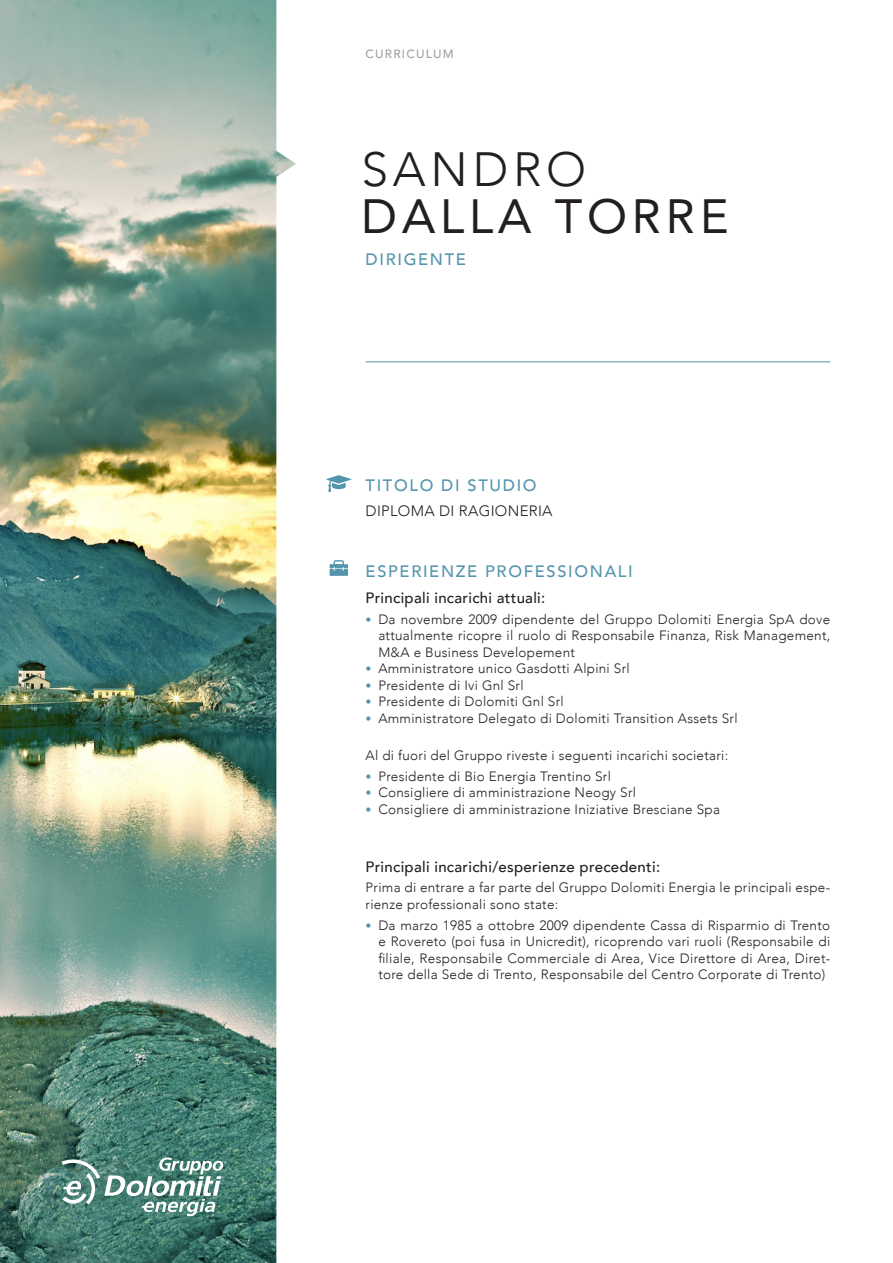
<style>
.page{position:relative;width:893px;height:1263px;background:#fff}
.page>*{position:absolute;margin:0;border:0;box-sizing:border-box;transform-origin:0 0}
.t1{font:48px "Avenir";letter-spacing:.1em;color:#231f20}
.t2{font:300 48px "Avenir";letter-spacing:.1em;color:#231f20}
.t3{font:500 16.5px "Avenir";letter-spacing:.1em;color:#5495ae}
.t4{font:500 15px "Avenir";letter-spacing:.02em;color:#231f20}
.t5{font:300 15px "Avenir";letter-spacing:.02em;color:#231f20}
.t6{font:300 13.5px/16.5px "Avenir";letter-spacing:.02em;color:#231f20;text-align:justify}
.t7{font:500 12px "Avenir";letter-spacing:.1em;color:#a0a1a5}
.s1{font-family:"Corbel";font-weight:400;color:#5495ae}
</style>
<div class="page">
<hr style="left:366px;top:361px;width:464px;height:1px;background:#5495ae">
<svg style="left:326px;top:475px;width:25px;height:17px"></svg>
<div style="left:330px;top:569px;width:18px;height:7px;background:#5495ae"></div>
<svg style="left:330px;top:560px;width:18px;height:10px"></svg>
<img style="left:0;top:0;width:296px;height:1263px">
<svg style="left:62px;top:1157px;width:161px;height:59px"></svg>
<p class="t7" style="left:366px;top:44px;width:90px">CURRICULUM</p>
<p class="t2" style="left:361px;top:141px;width:226px">SANDRO</p>
<p class="t1" style="left:361px;top:178px;width:369px">DALLA TORRE</p>
<p class="t3" style="left:366px;top:245px;width:102px">DIRIGENTE</p>
<p class="t3" style="left:366px;top:471px;width:173px">TITOLO DI STUDIO</p>
<p class="t5" style="left:366px;top:502px;width:188px">DIPLOMA DI RAGIONERIA</p>
<p class="t3" style="left:366px;top:557px;width:269px">ESPERIENZE PROFESSIONALI</p>
<p class="t4" style="left:366px;top:585px;width:181px">Principali incarichi attuali:</p>
<p class="t6" style="left:378px;top:611px;width:453px;text-indent:-13px"><span class="s1">•</span> Da novembre 2009 dipendente del Gruppo Dolomiti Energia SpA dove attualmente ricopre il ruolo di Responsabile Finanza, Risk Management, M&amp;A e Business Developement</p>
<p class="t6" style="left:366px;top:660px;width:266px"><span class="s1">•</span> Amministratore unico Gasdotti Alpini Srl</p>
<p class="t6" style="left:366px;top:677px;width:160px"><span class="s1">•</span> Presidente di Ivi Gnl Srl</p>
<p class="t6" style="left:366px;top:693px;width:200px"><span class="s1">•</span> Presidente di Dolomiti Gnl Srl</p>
<p class="t6" style="left:366px;top:710px;width:374px"><span class="s1">•</span> Amministratore Delegato di Dolomiti Transition Assets Srl</p>
<p class="t6" style="left:366px;top:747px;width:364px">Al di fuori del Gruppo riveste i seguenti incarichi societari:</p>
<p class="t6" style="left:366px;top:768px;width:247px"><span class="s1">•</span> Presidente di Bio Energia Trentino Srl</p>
<p class="t6" style="left:366px;top:784px;width:272px"><span class="s1">•</span> Consigliere di amministrazione Neogy Srl</p>
<p class="t6" style="left:366px;top:801px;width:356px"><span class="s1">•</span> Consigliere di amministrazione Iniziative Bresciane Spa</p>
<p class="t4" style="left:366px;top:853px;width:296px">Principali incarichi/esperienze precedenti:</p>
<p class="t6" style="left:366px;top:879px;width:466px">Prima di entrare a far parte del Gruppo Dolomiti Energia le principali espe&shy;rienze professionali sono state:</p>
<p class="t6" style="left:378px;top:917px;width:453px;text-indent:-13px"><span class="s1">•</span> Da marzo 1985 a ottobre 2009 dipendente Cassa di Risparmio di Trento e Rovereto (poi fusa in Unicredit), ricoprendo vari ruoli (Responsabile di filiale, Responsabile Commerciale di Area, Vice Direttore di Area, Diret&shy;tore della Sede di Trento, Responsabile del Centro Corporate di Trento)</p>
</div>
